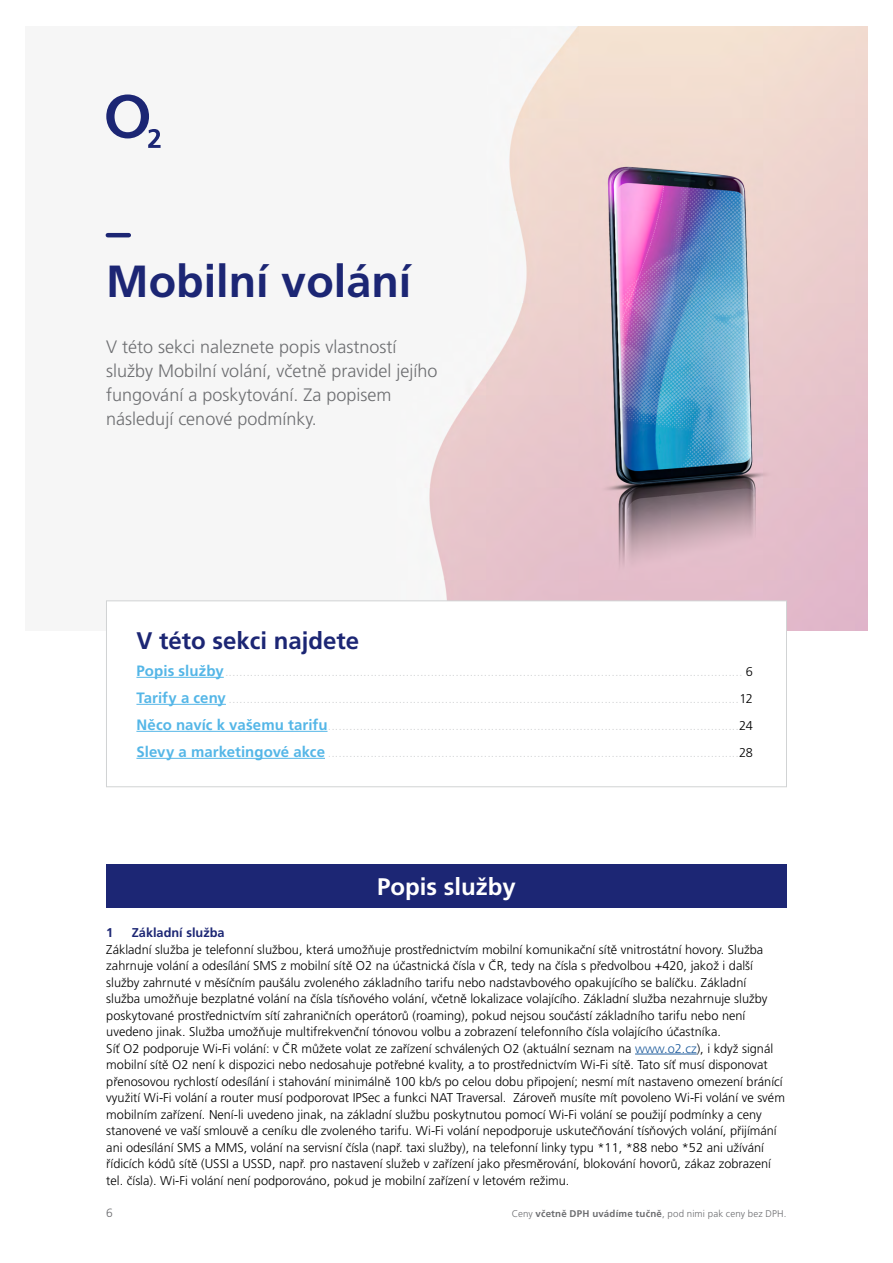
<style>
.page{position:relative;width:893px;height:1263px;background:#fff}
.page>*{position:absolute;margin:0;border:0;box-sizing:border-box;transform-origin:0 0}
.t1{font:700 45px "Frutiger CE";color:#1c2674}
.t2{font:700 24px "Frutiger CE";color:#1c2674}
.t3{font:700 24px "Frutiger CE";color:#fff}
.t4{font:300 18px/24px "Frutiger CE";color:#6d6e71}
.t5{font:300 12.75px/16.5px "Frutiger CE";color:#000}
.t6{font:300 12.75px/27px "Frutiger CE";color:#d1d3d4;text-align:justify}
.t7{font:700 12.75px "Frutiger CE";color:#1c2674}
.t8{font:300 12px "Frutiger CE";color:#6d6e71}
.t9{font:300 9.75px "Frutiger CE";letter-spacing:.01em;color:#6d6e71}
.s1{font-weight:700;font-size:15px;color:#54b6e7}
.s2{color:#000}
.s3{color:#215e9e}
.s4{font-weight:700}
</style>
<div class="page">
<img style="left:105px;top:27px;width:762px;height:603px">
<hr style="left:108px;top:233px;width:21px;height:4px;background:#1c2674">
<svg style="left:106px;top:76px;width:55px;height:72px"></svg>
<div style="left:106px;top:601px;width:680px;height:186px;background:#fff"></div>
<hr style="left:136px;top:677px;width:88px;height:1px;background:#54b6e7">
<hr style="left:136px;top:704px;width:90px;height:1px;background:#54b6e7">
<hr style="left:136px;top:731px;width:191px;height:1px;background:#54b6e7">
<hr style="left:136px;top:758px;width:189px;height:1px;background:#54b6e7">
<div style="left:106px;top:601px;width:681px;height:186px;border:1px solid #d1d3d4"></div>
<div style="left:106px;top:864px;width:681px;height:44px;background:#1c2674"></div>
<hr style="left:635px;top:1054px;width:62px;height:1px;background:#215e9e">
<h1 class="t1" style="left:106px;top:255px;width:307px">Mobilní volání</h1>
<h3 class="t4" style="left:106px;top:334px;width:333px">V této sekci naleznete popis vlastností služby Mobilní volání, včetně pravidel jejího fungování a poskytování. Za popisem následují cenové podmínky.</h3>
<h2 class="t2" style="left:136px;top:627px;width:224px">V této sekci najdete</h2>
<p class="t6" style="left:136px;top:658px;width:618px"><span class="s1">Popis služby</span>.................................................................................................................................................. <span class="s2">6<br></span><span class="s1">Tarify a ceny</span> ................................................................................................................................................<span class="s2">12<br></span><span class="s1">Něco navíc k vašemu tarifu</span>....................................................................................................................<span class="s2">24<br></span><span class="s1">Slevy a marketingové akce</span> ....................................................................................................................<span class="s2">28</span></p>
<h2 class="t3" style="left:377px;top:873px;width:140px">Popis služby</h2>
<p class="t7" style="left:106px;top:925px;width:9px">1</p>
<p class="t7" style="left:132px;top:925px;width:94px">Základní služba</p>
<p class="t5" style="left:106px;top:941px;width:680px">Základní služba je telefonní službou, která umožňuje prostřednictvím mobilní komunikační sítě vnitrostátní hovory. Služba zahrnuje volání a odesílání SMS z mobilní sítě O2 na účastnická čísla v ČR, tedy na čísla s předvolbou +420, jakož i další služby zahrnuté v měsíčním paušálu zvoleného základního tarifu nebo nadstavbového opakujícího se balíčku. Základní<br>služba umožňuje bezplatné volání na čísla tísňového volání, včetně lokalizace volajícího. Základní služba nezahrnuje služby poskytované prostřednictvím sítí zahraničních operátorů (roaming), pokud nejsou součástí základního tarifu nebo není uvedeno jinak. Služba umožňuje multifrekvenční tónovou volbu a zobrazení telefonního čísla volajícího účastníka.<br>Síť O2 podporuje Wi-Fi volání: v ČR můžete volat ze zařízení schválených O2 (aktuální seznam na <span class="s3">www.o2.cz</span>), i když signál mobilní sítě O2 není k dispozici nebo nedosahuje potřebné kvality, a to prostřednictvím Wi-Fi sítě. Tato síť musí disponovat přenosovou rychlostí odesílání i stahování minimálně 100 kb/s po celou dobu připojení; nesmí mít nastaveno omezení bránící využití Wi-Fi volání a router musí podporovat IPSec a funkci NAT Traversal. Zároveň musíte mít povoleno Wi-Fi volání ve svém mobilním zařízení. Není-li uvedeno jinak, na základní službu poskytnutou pomocí Wi-Fi volání se použijí podmínky a ceny stanovené ve vaší smlouvě a ceníku dle zvoleného tarifu. Wi-Fi volání nepodporuje uskutečňování tísňových volání, přijímání ani odesílání SMS a MMS, volání na servisní čísla (např. taxi služby), na telefonní linky typu *11, *88 nebo *52 ani užívání řídicích kódů sítě (USSI a USSD, např. pro nastavení služeb v zařízení jako přesměrování, blokování hovorů, zákaz zobrazení tel. čísla). Wi-Fi volání není podporováno, pokud je mobilní zařízení v letovém režimu.</p>
<p class="t8" style="left:106px;top:1206px;width:8px">6</p>
<p class="t9" style="left:512px;top:1208px;width:276px">Ceny <span class="s4">včetně DPH uvádíme tučně</span>, pod nimi pak ceny bez DPH.</p>
</div>
